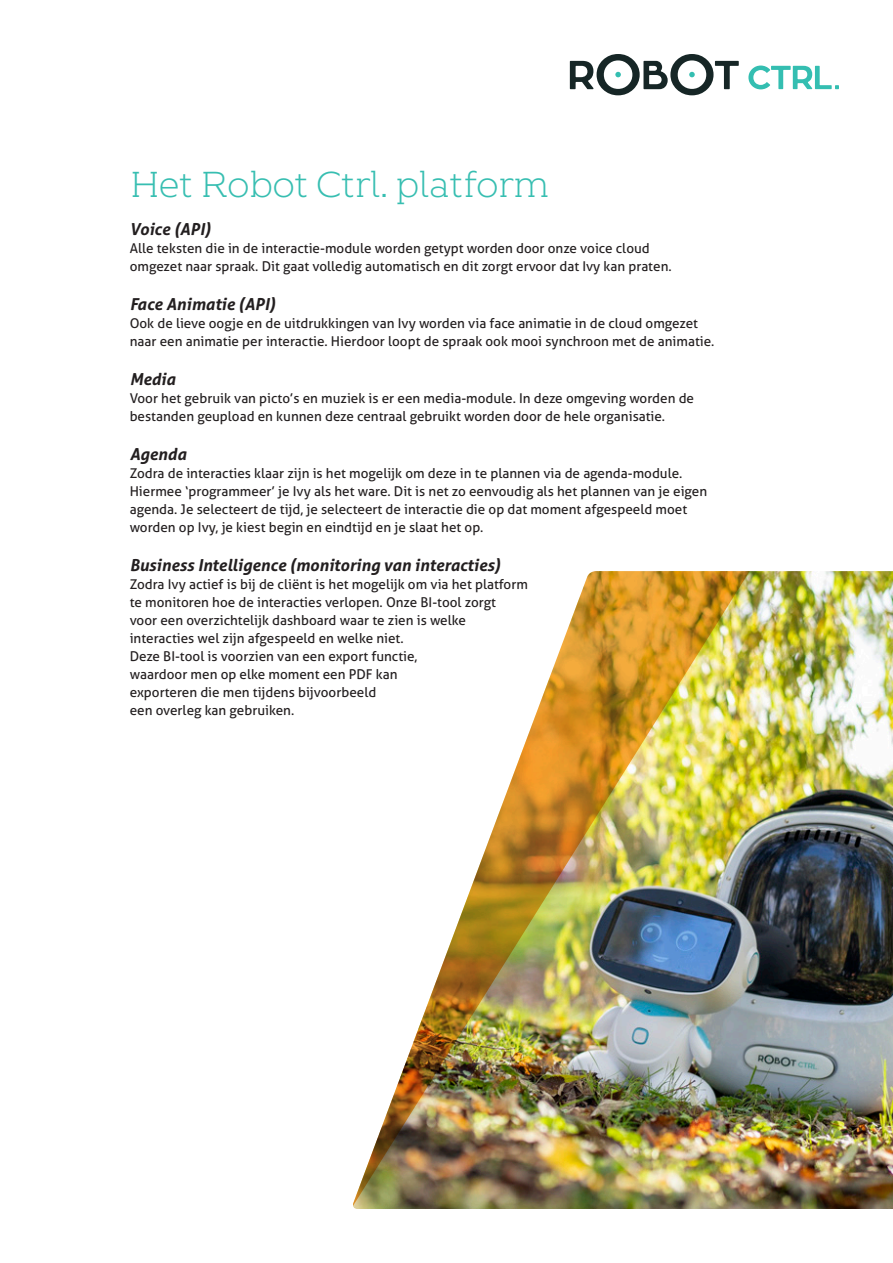
<style>
.page{position:relative;width:893px;height:1263px;background:#fff}
.page>*{position:absolute;margin:0;border:0;box-sizing:border-box;transform-origin:0 0}
.Headlines{font:300 36px "Kontrapunkt Bob";letter-spacing:-.04em;color:#37beb1}
.Text{font:italic 700 16.5px "Aller";color:#231f20}
.Text-2{font:13.5px/18px "Aller";color:#231f20}
</style>
<div class="page">
<img style="left:353px;top:571px;width:540px;height:638px">
<img style="left:353px;top:571px;width:397px;height:635px">
<svg style="left:570px;top:54px;width:169px;height:41px"></svg>
<svg style="left:748px;top:66px;width:91px;height:23px"></svg>
<p class="Headlines" style="left:130px;top:165px;width:421px">Het Robot Ctrl. platform</p>
<p class="Text" style="left:130px;top:219px;width:83px">Voice (API)</p>
<p class="Text-2" style="left:130px;top:240px;width:543px">Alle teksten die in de interactie-module worden getypt worden door onze voice cloud omgezet naar spraak. Dit gaat volledig automatisch en dit zorgt ervoor dat Ivy kan praten.</p>
<p class="Text" style="left:130px;top:294px;width:148px">Face Animatie (API)</p>
<p class="Text-2" style="left:130px;top:315px;width:586px">Ook de lieve oogje en de uitdrukkingen van Ivy worden via face animatie in de cloud omgezet naar een animatie per interactie. Hierdoor loopt de spraak ook mooi synchroon met de animatie.</p>
<p class="Text" style="left:130px;top:369px;width:47px">Media</p>
<p class="Text-2" style="left:130px;top:390px;width:566px">Voor het gebruik van picto’s en muziek is er een media-module. In deze omgeving worden de bestanden geupload en kunnen deze centraal gebruikt worden door de hele organisatie.</p>
<p class="Text" style="left:130px;top:444px;width:58px">Agenda</p>
<p class="Text-2" style="left:130px;top:465px;width:579px">Zodra de interacties klaar zijn is het mogelijk om deze in te plannen via de agenda-module.<br>Hiermee ‘programmeer’ je Ivy als het ware. Dit is net zo eenvoudig als het plannen van je eigen agenda. Je selecteert de tijd, je selecteert de interactie die op dat moment afgespeeld moet worden op Ivy, je kiest begin en eindtijd en je slaat het op.</p>
<p class="Text" style="left:130px;top:555px;width:373px">Business Intelligence (monitoring van interacties)</p>
<p class="Text-2" style="left:130px;top:576px;width:400px">Zodra Ivy actief is bij de cliënt is het mogelijk om via het platform te monitoren hoe de interacties verlopen. Onze BI-tool zorgt<br>voor een overzichtelijk dashboard waar te zien is welke interacties wel zijn afgespeeld en welke niet.<br>Deze BI-tool is voorzien van een export functie,<br>waardoor men op elke moment een PDF kan<br>exporteren die men tijdens bijvoorbeeld<br>een overleg kan gebruiken.</p>
</div>
